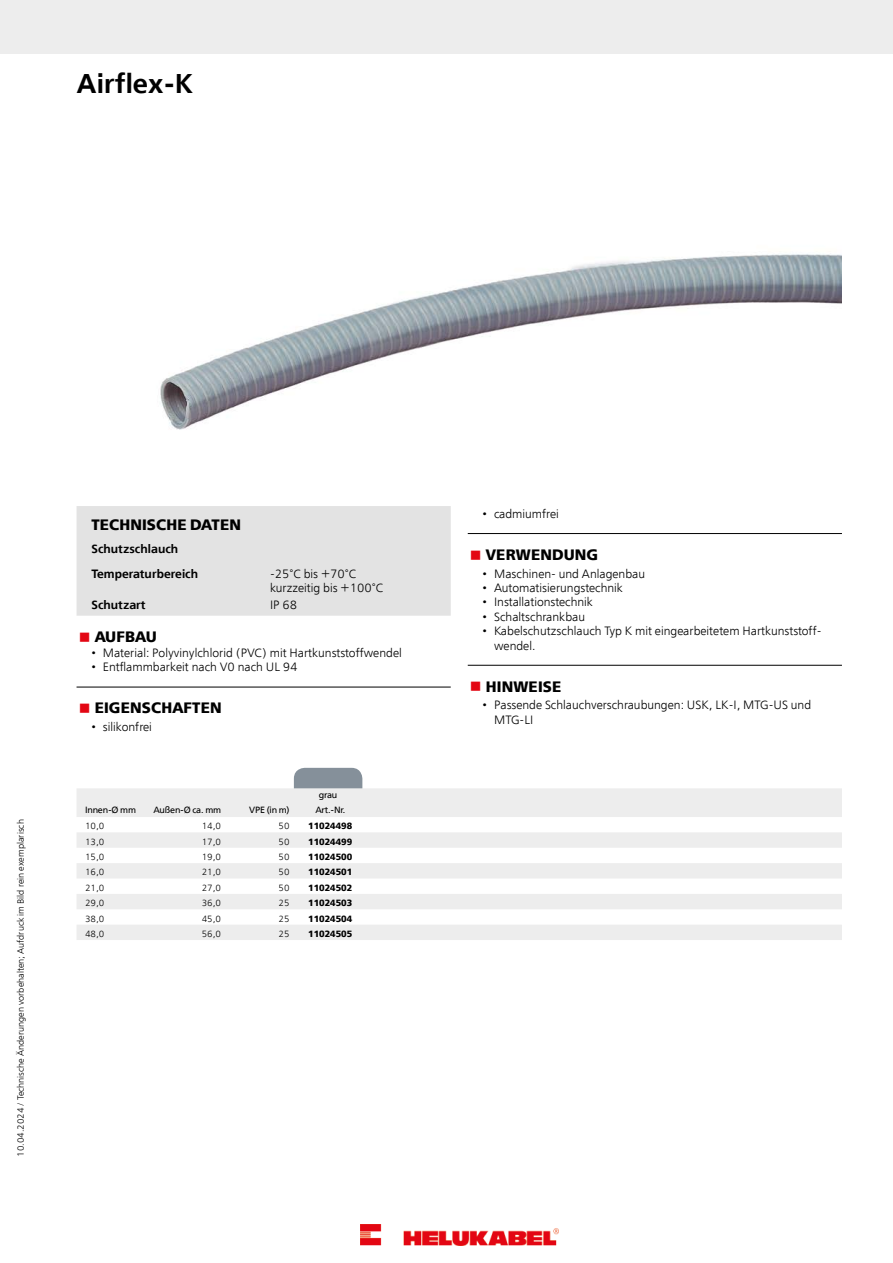
<style>
.page{position:relative;width:893px;height:1263px;background:#fff}
.page>*{position:absolute;margin:0;border:0;box-sizing:border-box;transform-origin:0 0}
.t1{font:600 27px "Free Set";color:#000}
.t2{font:700 15px "Free Set";letter-spacing:.01em;color:#000}
.t3{font:300 12px/14.4px "Free Set";color:#000}
.t4{font:600 12px/24.8px "Free Set";color:#000}
.t5{font:300 9px "Free Set";color:#000}
.t6{font:700 9px "Free Set";color:#000}
.t7{font:9px "Free Set";letter-spacing:-.02em;color:#000}
.s1{color:#e30613}
</style>
<div class="page">
<div style="left:77px;top:506px;width:374px;height:110px;background:#e3e3e3"></div>
<hr style="left:77px;top:687px;width:374px;height:1px;background:#000">
<hr style="left:468px;top:533px;width:374px;height:1px;background:#000">
<hr style="left:468px;top:665px;width:374px;height:1px;background:#000">
<svg style="left:77px;top:788px;width:765px;height:152px;fill:#ededed"></svg>
<svg style="left:294px;top:768px;width:68px;height:20px"></svg>
<div style="left:0;top:0;width:893px;height:53px;background:#ededed"></div>
<img style="left:160px;top:254px;width:682px;height:176px">
<img style="left:360px;top:1225px;width:198px;height:21px">
<h1 class="t1" style="left:77px;top:66px;width:118px">Airflex-K</h1>
<p class="t5" style="left:15px;top:1157px;width:339px;rotate:-90deg">10.04.2024 / Technische Änderungen vorbehalten; Aufdruck im Bild rein exemplarisch</p>
<p class="t2" style="left:91px;top:515px;width:151px">TECHNISCHE DATEN</p>
<p class="t4" style="left:91px;top:536px;width:108px">Schutzschlauch<br>Temperaturbereich</p>
<p class="t3" style="left:270px;top:567px;width:115px">-25°C bis +70°C kurzzeitig bis +100°C</p>
<p class="t4" style="left:91px;top:592px;width:56px">Schutzart</p>
<p class="t3" style="left:270px;top:597px;width:29px">IP 68</p>
<p class="t2" style="left:79px;top:627px;width:80px"><span class="s1">■</span> AUFBAU</p>
<p class="t3" style="left:91px;top:645px;width:312px">• Material: Polyvinylchlorid (PVC) mit Hartkunststoffwendel</p>
<p class="t3" style="left:91px;top:660px;width:208px">• Entflammbarkeit nach V0 nach UL 94</p>
<p class="t2" style="left:79px;top:698px;width:144px"><span class="s1">■</span> EIGENSCHAFTEN</p>
<p class="t3" style="left:91px;top:720px;width:62px">• silikonfrei</p>
<p class="t7" style="left:319px;top:789px;width:20px">grau</p>
<p class="t7" style="left:85px;top:804px;width:53px">Innen-Ø mm</p>
<p class="t7" style="left:154px;top:804px;width:69px">Außen-Ø ca. mm</p>
<p class="t7" style="left:249px;top:804px;width:42px">VPE (in m)</p>
<p class="t7" style="left:315px;top:804px;width:31px">Art.-Nr.</p>
<p class="t5" style="left:85px;top:820px;width:21px">10,0</p>
<p class="t5" style="left:202px;top:820px;width:21px">14,0</p>
<p class="t5" style="left:279px;top:820px;width:13px">50</p>
<p class="t6" style="left:308px;top:820px;width:46px">11024498</p>
<p class="t5" style="left:85px;top:836px;width:21px">13,0</p>
<p class="t5" style="left:202px;top:836px;width:21px">17,0</p>
<p class="t5" style="left:279px;top:836px;width:13px">50</p>
<p class="t6" style="left:308px;top:836px;width:46px">11024499</p>
<p class="t5" style="left:85px;top:851px;width:21px">15,0</p>
<p class="t5" style="left:202px;top:851px;width:21px">19,0</p>
<p class="t5" style="left:279px;top:851px;width:13px">50</p>
<p class="t6" style="left:308px;top:851px;width:46px">11024500</p>
<p class="t5" style="left:85px;top:867px;width:21px">16,0</p>
<p class="t5" style="left:202px;top:867px;width:21px">21,0</p>
<p class="t5" style="left:279px;top:867px;width:13px">50</p>
<p class="t6" style="left:308px;top:866px;width:46px">11024501</p>
<p class="t5" style="left:85px;top:882px;width:21px">21,0</p>
<p class="t5" style="left:202px;top:882px;width:21px">27,0</p>
<p class="t5" style="left:279px;top:882px;width:13px">50</p>
<p class="t6" style="left:308px;top:882px;width:46px">11024502</p>
<p class="t5" style="left:85px;top:897px;width:21px">29,0</p>
<p class="t5" style="left:202px;top:897px;width:21px">36,0</p>
<p class="t5" style="left:279px;top:897px;width:13px">25</p>
<p class="t6" style="left:308px;top:897px;width:46px">11024503</p>
<p class="t5" style="left:85px;top:913px;width:21px">38,0</p>
<p class="t5" style="left:202px;top:913px;width:21px">45,0</p>
<p class="t5" style="left:279px;top:913px;width:13px">25</p>
<p class="t6" style="left:308px;top:912px;width:46px">11024504</p>
<p class="t5" style="left:85px;top:928px;width:21px">48,0</p>
<p class="t5" style="left:202px;top:928px;width:21px">56,0</p>
<p class="t5" style="left:279px;top:928px;width:13px">25</p>
<p class="t6" style="left:308px;top:928px;width:46px">11024505</p>
<p class="t3" style="left:483px;top:506px;width:78px">• cadmiumfrei</p>
<p class="t2" style="left:470px;top:545px;width:130px"><span class="s1">■</span> VERWENDUNG</p>
<p class="t3" style="left:483px;top:566px;width:164px">• Maschinen- und Anlagenbau</p>
<p class="t3" style="left:483px;top:580px;width:142px">• Automatisierungstechnik</p>
<p class="t3" style="left:483px;top:595px;width:112px">• Installationstechnik</p>
<p class="t3" style="left:483px;top:609px;width:104px">• Schaltschrankbau</p>
<p class="t3" style="left:494px;top:624px;width:329px;text-indent:-11px">• Kabelschutzschlauch Typ K mit eingearbeitetem Hartkunststoff&shy;wendel.</p>
<p class="t2" style="left:470px;top:676px;width:93px"><span class="s1">■</span> HINWEISE</p>
<p class="t3" style="left:494px;top:698px;width:319px;text-indent:-11px">• Passende Schlauchverschraubungen: USK, LK-I, MTG-US und<br>MTG-LI</p>
</div>
